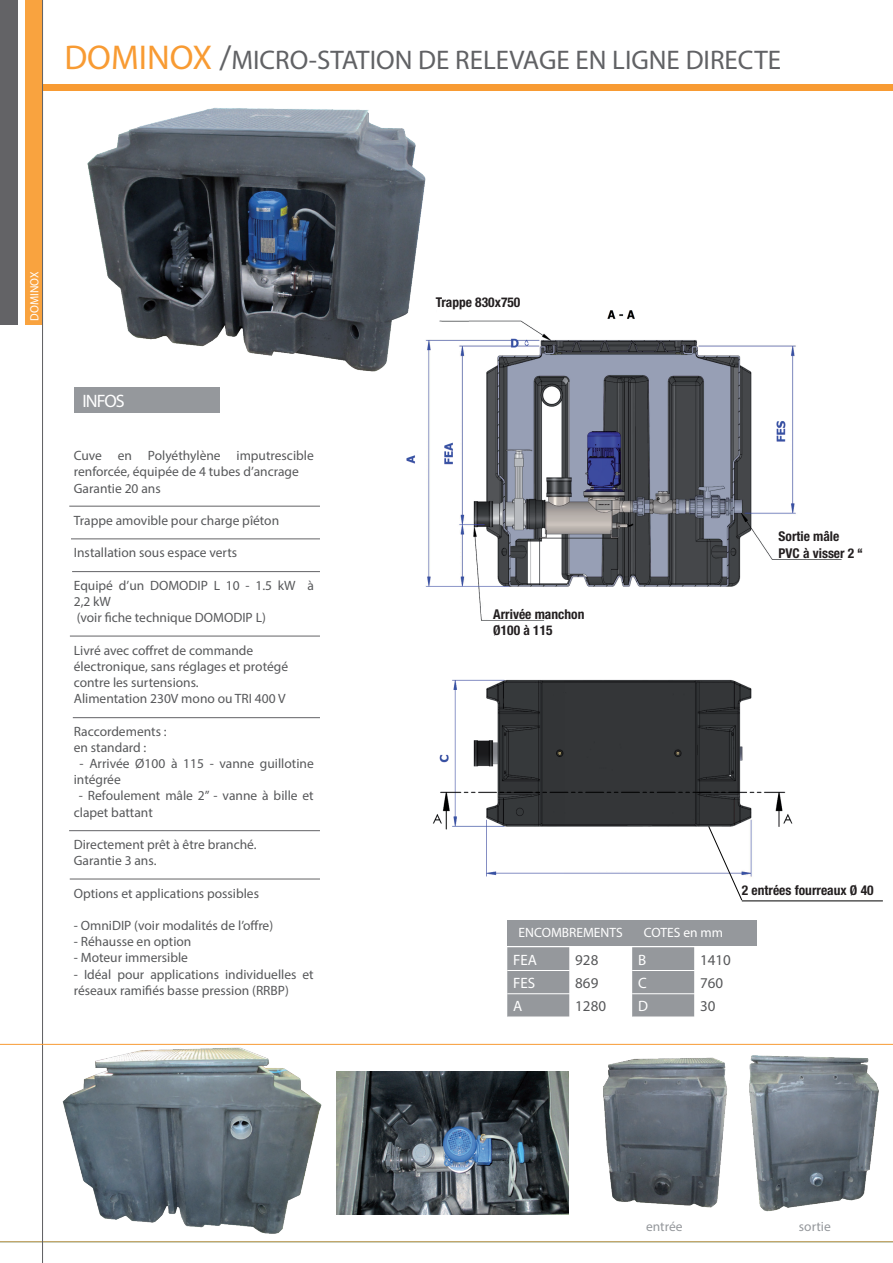
<style>
.page{position:relative;width:893px;height:1263px;background:#fff}
.page>*{position:absolute;margin:0;border:0;box-sizing:border-box;transform-origin:0 0}
.t1{font:27px "Myriad Pro";color:#616265}
.t2{font:18px "Myriad Pro";letter-spacing:-.055em;color:#fff}
.t3{font:15px "Myriad Pro";color:#57585a}
.t4{font:15px "Myriad Pro";color:#fff}
.t5{font:13.5px/16.2px "Myriad Pro";color:#57585a}
.t6{font:700 condensed 13.5px/16.2px "Helvetica Neue";color:#231f20}
.t7{font:13.5px "Myriad Pro";color:#fff}
.t8{font:13.5px "Myriad Pro";color:#95989c}
.t9{font:12px "Myriad Pro";color:#fff;scale:.95 1}
.s1{font-size:34.5px;color:#f89b33}
.s2{font-size:34.5px}
</style>
<div class="page">
<img style="left:336px;top:1071px;width:233px;height:144px">
<img style="left:51px;top:1043px;width:278px;height:191px">
<img style="left:582px;top:1043px;width:164px;height:165px">
<div style="left:25px;top:0;width:18px;height:325px;background:#f9a33f"></div>
<div style="left:43px;top:84px;width:850px;height:6px;background:#f89b33"></div>
<hr style="left:0;top:1241px;width:893px;height:1px;background:#f89b33">
<hr style="left:42px;top:0;width:1px;height:1263px;background:#636366">
<hr style="left:69px;top:506px;width:251px;height:1px;background:#636366">
<hr style="left:71px;top:538px;width:249px;height:1px;background:#636366">
<hr style="left:72px;top:571px;width:248px;height:1px;background:#636366">
<hr style="left:70px;top:636px;width:250px;height:1px;background:#636366">
<img style="left:87px;top:108px;width:339px;height:256px">
<div style="left:74px;top:388px;width:146px;height:25px;background:#95989c"></div>
<div style="left:0;top:0;width:18px;height:325px;background:#636366"></div>
<div style="left:507px;top:920px;width:124px;height:26px;background:#95989c"></div>
<img style="left:348px;top:280px;width:494px;height:597px">
<hr style="left:73px;top:717px;width:247px;height:1px;background:#636366">
<hr style="left:69px;top:830px;width:251px;height:1px;background:#636366">
<div style="left:632px;top:920px;width:124px;height:26px;background:#95989c"></div>
<img style="left:746px;top:1043px;width:135px;height:169px">
<hr style="left:70px;top:879px;width:250px;height:1px;background:#636366">
<hr style="left:0;top:1044px;width:893px;height:1px;background:#f89b33">
<div style="left:507px;top:947px;width:62px;height:70px;background:#95989c"></div>
<hr style="left:507px;top:970px;width:62px;height:1px;background:#fff">
<hr style="left:507px;top:993px;width:62px;height:1px;background:#fff">
<div style="left:632px;top:947px;width:62px;height:70px;background:#95989c"></div>
<hr style="left:632px;top:970px;width:62px;height:1px;background:#fff">
<hr style="left:632px;top:993px;width:62px;height:1px;background:#fff">
<hr style="left:742px;top:901px;width:141px;height:1px;background:#000">
<svg style="left:708px;top:826px;width:34px;height:75px"></svg>
<h1 class="t1" style="left:64px;top:43px;width:718px"><span class="s1">DOMINOX</span> <span class="s2">/</span>MICRO-STATION DE RELEVAGE EN LIGNE DIRECTE</h1>
<p class="t9" style="left:27px;top:313px;width:45px;rotate:-90deg">OMINOX</p>
<p class="t9" style="left:27px;top:321px;width:19px;rotate:-90deg">DIP</p>
<h2 class="t2" style="left:82px;top:390px;width:44px">INFOS</h2>
<p class="t5" style="left:74px;top:447px;width:241px">Cuve en Polyéthylène imputrescible renforcée, équipée de 4 tubes d’ancrage<br>Garantie 20 ans</p>
<p class="t5" style="left:74px;top:512px;width:207px">Trappe amovible pour charge pîéton</p>
<p class="t5" style="left:74px;top:544px;width:165px">Installation sous espace verts</p>
<p class="t5" style="left:74px;top:577px;width:242px">Equipé d’un DOMODIP L 10 - 1.5 kW à<br>2,2 kW<br>(voir fiche technique DOMODIP L)</p>
<p class="t5" style="left:74px;top:642px;width:216px">Livré avec coffret de commande électronique, sans réglages et protégé contre les surtensions.<br>Alimentation 230V mono ou TRI 400 V</p>
<p class="t5" style="left:74px;top:723px;width:94px">Raccordements : en standard :</p>
<p class="t5" style="left:74px;top:755px;width:241px;text-indent:6px">- Arrivée Ø100 à 115 - vanne guillotine intégrée</p>
<p class="t5" style="left:74px;top:787px;width:241px;text-indent:5px">- Refoulement mâle 2’’ - vanne à bille et clapet battant</p>
<p class="t5" style="left:74px;top:836px;width:184px">Directement prêt à être branché.<br>Garantie 3 ans.</p>
<p class="t5" style="left:74px;top:885px;width:187px">Options et applications possibles</p>
<p class="t5" style="left:74px;top:917px;width:201px">- OmniDIP (voir modalités de l’offre)</p>
<p class="t5" style="left:74px;top:933px;width:119px">- Réhausse en option</p>
<p class="t5" style="left:74px;top:949px;width:116px">- Moteur immersible</p>
<p class="t5" style="left:74px;top:966px;width:241px">- Idéal pour applications individuelles et réseaux ramifiés basse pression (RRBP)</p>
<p class="t6" style="left:436px;top:294px;width:86px">Trappe 830x750</p>
<p class="t6" style="left:493px;top:605px;width:93px">Arrivée manchon<br>Ø100 à 115</p>
<p class="t6" style="left:778px;top:527px;width:86px">Sortie mâle<br>PVC à visser 2 ‘‘</p>
<p class="t7" style="left:519px;top:924px;width:106px">ENCOMBREMENTS</p>
<p class="t4" style="left:513px;top:950px;width:25px">FEA</p>
<p class="t3" style="left:575px;top:950px;width:25px">928</p>
<p class="t4" style="left:513px;top:973px;width:24px">FES</p>
<p class="t3" style="left:575px;top:973px;width:25px">869</p>
<p class="t4" style="left:513px;top:997px;width:11px">A</p>
<p class="t3" style="left:575px;top:997px;width:32px">1280</p>
<p class="t6" style="left:742px;top:881px;width:133px">2 entrées fourreaux Ø 40</p>
<p class="t7" style="left:644px;top:924px;width:81px">COTES en mm</p>
<p class="t4" style="left:638px;top:950px;width:10px">B</p>
<p class="t3" style="left:700px;top:950px;width:32px">1410</p>
<p class="t4" style="left:638px;top:973px;width:10px">C</p>
<p class="t3" style="left:700px;top:973px;width:25px">760</p>
<p class="t4" style="left:638px;top:997px;width:11px">D</p>
<p class="t3" style="left:700px;top:997px;width:17px">30</p>
<p class="t8" style="left:646px;top:1218px;width:38px">entrée</p>
<p class="t8" style="left:799px;top:1218px;width:33px">sortie</p>
</div>
